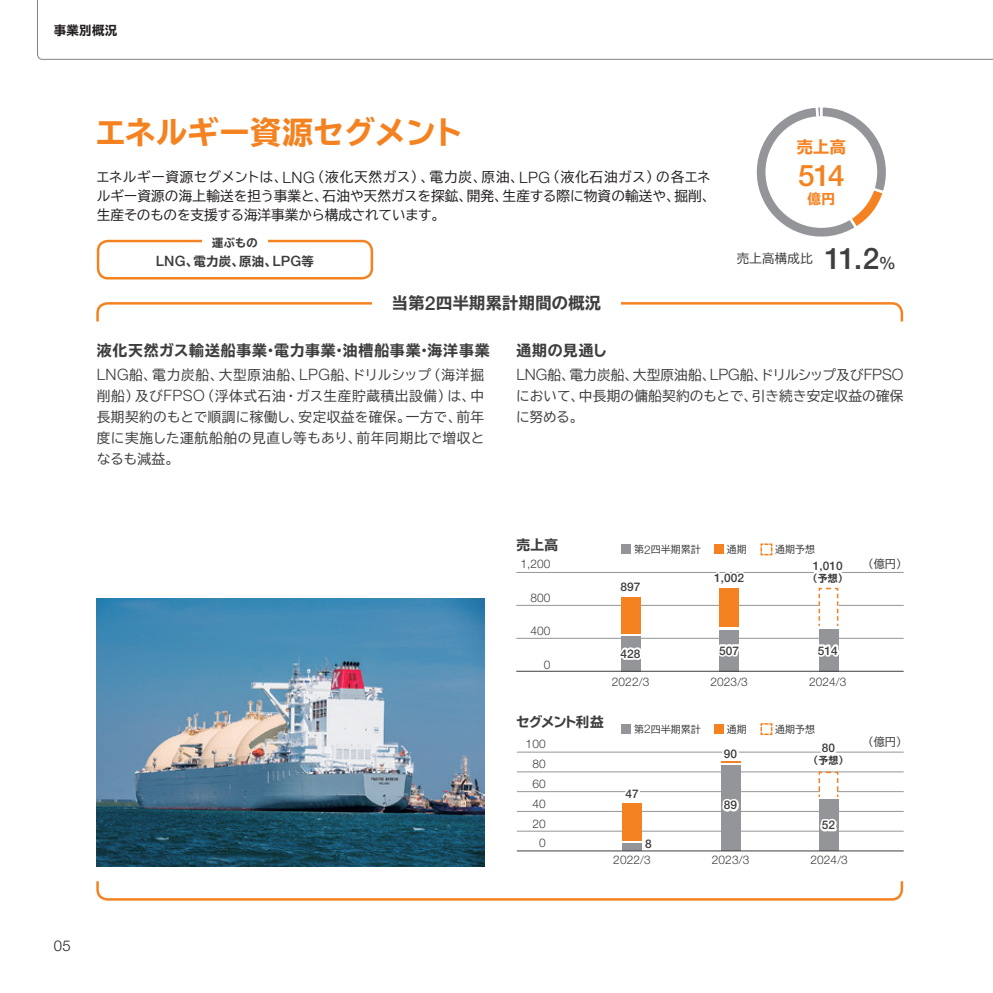
<style>
.page{position:relative;width:993px;height:993px;background:#fff}
.page>*{position:absolute;margin:0;border:0;box-sizing:border-box;transform-origin:0 0}
.t1{font:700 expanded 30.97px "TBUD Go Std";letter-spacing:.005em;color:#f58220}
.t2{font:500 29.75px "Helvetica Neue LT Std";color:#3e3e3f}
.t3{font:500 29.75px "Helvetica Neue LT Std";color:#f58220}
.t4{font:700 expanded 16.1px "TBUD Go Std";letter-spacing:.025em;color:#3e3e3f}
.t5{font:700 expanded 16.1px "TBUD Go Std";color:#f58220}
.t6{font:700 expanded 14.88px "TBUD Go Std";letter-spacing:.05em;color:#3e3e3f}
.t7{font:300 14.88px "Helvetica Neue LT Std";color:#231f20}
.t8{font:13.65px/21px "TBUD Go Std";letter-spacing:.015em;color:#3e3e3f;text-align:justify}
.t9{font:13.65px/18.6px "TBUD Go Std";color:#231f20}
.t10{font:700 expanded 13.65px "TBUD Go Std";letter-spacing:-.105em;color:#3e3e3f}
.t11{font:700 expanded 13.65px "TBUD Go Std";letter-spacing:-.08em;color:#3e3e3f}
.t12{font:700 expanded 13.65px "TBUD Go Std";color:#f58220}
.t13{font:700 expanded 12.42px "TBUD Go Std";color:#3e3e3f}
.t14{font:12.42px "TBUD Go Std";letter-spacing:.025em;color:#3e3e3f}
.t15{font:700 expanded 12.42px "TBUD Go Std";letter-spacing:.025em;color:#231f20}
.t16{font:300 11.9px/19.8px "Helvetica Neue LT Std";letter-spacing:.01em;color:#3e3e3f;text-align:right}
.t17{font:500 11.9px "Helvetica Neue LT Std";letter-spacing:.01em;color:#3e3e3f}
.t18{font:11.2px "TBUD Go Std";color:#3e3e3f}
.t19{font:700 expanded 11.2px "TBUD Go Std";color:#3e3e3f}
.t20{font:9.97px "TBUD Go Std";letter-spacing:.01em;color:#3e3e3f}
.t21{font:700 expanded 9.97px "TBUD Go Std";color:#3e3e3f}
.s1{font-family:"Helvetica Neue LT Std";font-weight:300;font-size:15.75px}
.s2{font-family:"Helvetica Neue LT Std";font-weight:500;font-stretch:normal;font-size:14.17px}
.s3{font-size:28.53px}
.s4{font-size:17.15px}
.s5{font-family:"Helvetica Neue LT Std";font-weight:500;font-stretch:normal;font-size:19.43px}
.s6{font-size:11.38px}
.s7{font-family:"Helvetica Neue LT Std";font-weight:300;font-size:11.9px}
</style>
<div class="page">
<svg style="left:756px;top:107px;width:130px;height:130px"></svg>
<hr style="left:516px;top:637px;width:387px;height:1px;background:#939598">
<hr style="left:516px;top:605px;width:387px;height:1px;background:#939598">
<div style="left:620px;top:597px;width:20px;height:36px;background:#f58220"></div>
<div style="left:719px;top:588px;width:19px;height:38px;background:#f58220"></div>
<div style="left:620px;top:636px;width:20px;height:35px;background:#939598"></div>
<div style="left:719px;top:629px;width:19px;height:42px;background:#939598"></div>
<svg style="left:96px;top:302px;width:808px;height:20px"></svg>
<svg style="left:96px;top:881px;width:808px;height:20px"></svg>
<div style="left:765px;top:116px;width:111px;height:112px;background:#fff;border-radius:50%"></div>
<div style="left:97px;top:240px;width:276px;height:39px;border:2px solid #f58220;border-radius:10px"></div>
<div style="left:202px;top:237px;width:65px;height:11px;background:#fff"></div>
<img style="left:97px;top:598px;width:387px;height:267px">
<div style="left:372px;top:295px;width:248px;height:16px;background:#fff"></div>
<hr style="left:517px;top:751px;width:386px;height:1px;background:#939598">
<hr style="left:517px;top:771px;width:386px;height:1px;background:#939598">
<hr style="left:517px;top:791px;width:386px;height:1px;background:#939598">
<hr style="left:517px;top:830px;width:386px;height:1px;background:#939598">
<svg style="left:619px;top:791px;width:26px;height:2px"></svg>
<hr style="left:516px;top:572px;width:387px;height:1px;background:#939598">
<svg style="left:715px;top:572px;width:29px;height:17px"></svg>
<svg style="left:809px;top:572px;width:37px;height:54px"></svg>
<div style="left:818px;top:628px;width:20px;height:43px;background:#939598"></div>
<svg style="left:818px;top:642px;width:21px;height:17px"></svg>
<svg style="left:719px;top:642px;width:20px;height:17px"></svg>
<svg style="left:620px;top:645px;width:21px;height:16px"></svg>
<hr style="left:516px;top:670px;width:387px;height:1px;background:#3e3e3f">
<div style="left:818px;top:799px;width:20px;height:51px;background:#939598"></div>
<svg style="left:810px;top:751px;width:36px;height:46px"></svg>
<hr style="left:517px;top:810px;width:386px;height:1px;background:#939598">
<div style="left:622px;top:803px;width:19px;height:37px;background:#f58220"></div>
<div style="left:622px;top:842px;width:19px;height:8px;background:#939598"></div>
<svg style="left:720px;top:751px;width:20px;height:11px"></svg>
<div style="left:720px;top:764px;width:20px;height:86px;background:#939598"></div>
<svg style="left:641px;top:835px;width:14px;height:17px"></svg>
<svg style="left:720px;top:789px;width:19px;height:24px"></svg>
<hr style="left:517px;top:850px;width:386px;height:1px;background:#3e3e3f">
<svg style="left:817px;top:816px;width:22px;height:18px"></svg>
<div style="left:620px;top:544px;width:10px;height:10px;background:#939598"></div>
<div style="left:714px;top:544px;width:9px;height:10px;background:#f58220"></div>
<svg style="left:760px;top:543px;width:12px;height:13px"></svg>
<div style="left:620px;top:724px;width:10px;height:9px;background:#939598"></div>
<div style="left:714px;top:724px;width:9px;height:9px;background:#f58220"></div>
<svg style="left:760px;top:723px;width:12px;height:12px"></svg>
<svg style="left:37px;top:0;width:955px;height:60px"></svg>
<p class="t15" style="left:54px;top:23px;width:65px">事業別概況</p>
<h1 class="t1" style="left:95px;top:116px;width:370px">エネルギー資源セグメント</h1>
<p class="t9" style="left:96px;top:168px;width:620px">エネルギー資源セグメントは、<span class="s1">LNG</span>（液化天然ガス）、電力炭、原油、<span class="s1">LPG</span>（液化石油ガス）の各エネルギー資源の海上輸送を担う事業と、石油や天然ガスを探鉱、開発、生産する際に物資の輸送や、掘削、生産そのものを支援する海洋事業から構成されています。</p>
<p class="t13" style="left:156px;top:254px;width:160px"><span class="s2">LNG</span>、電力炭、原油、<span class="s2">LPG</span>等</p>
<p class="t19" style="left:212px;top:236px;width:47px">運ぶもの</p>
<p class="t5" style="left:796px;top:138px;width:51px">売上高</p>
<h2 class="t3" style="left:797px;top:157px;width:48px">514</h2>
<p class="t12" style="left:807px;top:191px;width:29px">億円</p>
<p class="t14" style="left:736px;top:248px;width:77px">売上高構成比</p>
<h2 class="t2" style="left:824px;top:241px;width:73px">11<span class="s3">.</span>2<span class="s4">%</span></h2>
<p class="t4" style="left:392px;top:294px;width:211px">当第<span class="s5">2</span>四半期累計期間の概況</p>
<p class="t6" style="left:516px;top:341px;width:92px">通期の見通し</p>
<p class="t8" style="left:516px;top:363px;width:389px"><span class="s1">LNG</span>船、電力炭船、大型原油船、<span class="s1">LPG</span>船、ドリルシップ及び<span class="s1">FPSO</span>において、中長期の傭船契約のもとで、引き続き安定収益の確保に努める。</p>
<p class="t6" style="left:97px;top:341px;width:394px">液化天然ガス輸送船事業・電力事業・油槽船事業・海洋事業</p>
<p class="t8" style="left:97px;top:363px;width:389px"><span class="s1">LNG</span>船、電力炭船、大型原油船、<span class="s1">LPG</span>船、ドリルシップ（海洋掘削船）及び<span class="s1">FPSO</span>（浮体式石油・ガス生産貯蔵積出設備）は、中長期契約のもとで順調に稼働し、安定収益を確保。一方で、前年度に実施した運航船舶の見直し等もあり、前年同期比で増収となるも減益。</p>
<p class="t11" style="left:516px;top:537px;width:43px">売上高</p>
<p class="t16" style="left:520px;top:554px;width:32px">1<span class="s6">,</span>200</p>
<p class="t18" style="left:862px;top:554px;width:46px">（億円）</p>
<p class="t16" style="left:530px;top:587px;width:22px">800</p>
<p class="t16" style="left:530px;top:620px;width:22px">400</p>
<p class="t16" style="left:543px;top:654px;width:8px">0</p>
<p class="t20" style="left:634px;top:541px;width:68px">第<span class="s7">2</span>四半期累計</p>
<p class="t20" style="left:726px;top:541px;width:21px">通期</p>
<p class="t20" style="left:774px;top:541px;width:41px">通期予想</p>
<p class="t17" style="left:812px;top:558px;width:32px">1<span class="s6">,</span>010</p>
<p class="t21" style="left:807px;top:572px;width:41px">（予想）</p>
<p class="t17" style="left:714px;top:571px;width:32px">1<span class="s6">,</span>002</p>
<p class="t17" style="left:620px;top:579px;width:22px">897</p>
<p class="t17" style="left:719px;top:643px;width:22px">507</p>
<p class="t17" style="left:817px;top:643px;width:22px">514</p>
<p class="t17" style="left:620px;top:646px;width:22px">428</p>
<p class="t7" style="left:54px;top:936px;width:18px">05</p>
<p class="t16" style="left:710px;top:671px;width:39px">2023<span class="s6">/</span>3</p>
<p class="t16" style="left:611px;top:671px;width:39px">2022<span class="s6">/</span>3</p>
<p class="t16" style="left:808px;top:671px;width:39px">2024<span class="s6">/</span>3</p>
<p class="t10" style="left:516px;top:714px;width:89px">セグメント利益</p>
<p class="t16" style="left:525px;top:733px;width:22px">100<br>80<br>60<br>40<br>20<br>0</p>
<p class="t20" style="left:634px;top:720px;width:68px">第<span class="s7">2</span>四半期累計</p>
<p class="t20" style="left:726px;top:720px;width:21px">通期</p>
<p class="t20" style="left:774px;top:720px;width:41px">通期予想</p>
<p class="t17" style="left:625px;top:786px;width:15px">47</p>
<p class="t17" style="left:645px;top:836px;width:8px">8</p>
<p class="t17" style="left:723px;top:746px;width:15px">90</p>
<p class="t17" style="left:723px;top:797px;width:15px">89</p>
<p class="t17" style="left:821px;top:740px;width:15px">80</p>
<p class="t21" style="left:808px;top:754px;width:41px">（予想）</p>
<p class="t17" style="left:821px;top:817px;width:15px">52</p>
<p class="t16" style="left:613px;top:849px;width:39px">2022<span class="s6">/</span>3</p>
<p class="t16" style="left:711px;top:849px;width:39px">2023<span class="s6">/</span>3</p>
<p class="t16" style="left:810px;top:849px;width:39px">2024<span class="s6">/</span>3</p>
<p class="t18" style="left:862px;top:732px;width:46px">（億円）</p>
</div>
